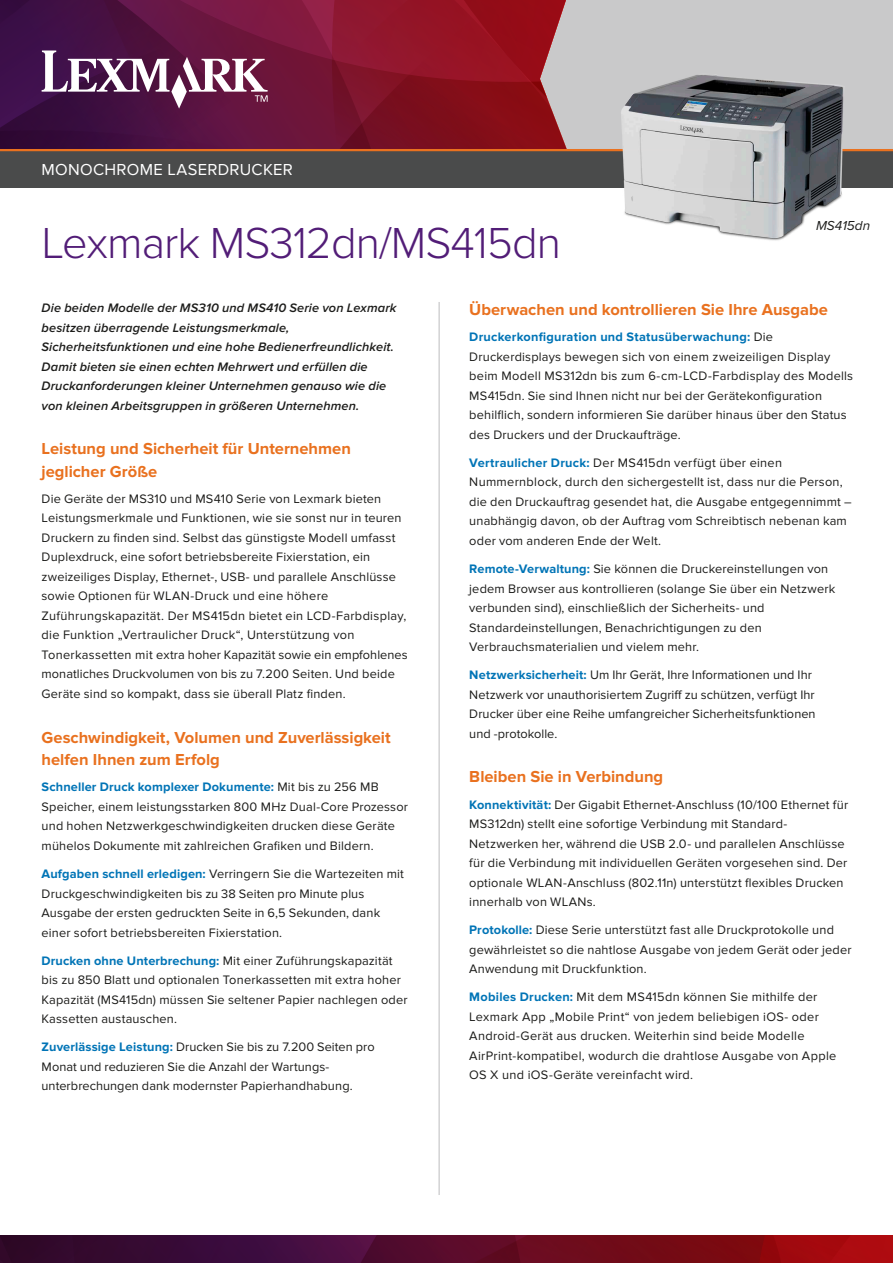
<style>
.page{position:relative;width:893px;height:1263px;background:#fff}
.page>*{position:absolute;margin:0;border:0;box-sizing:border-box;transform-origin:0 0}
.t1{font:300 45px "Proxima Nova";letter-spacing:-.02em;color:#521d77}
.t2{font:700 16.5px/22.5px "Proxima Nova";color:#e9711f}
.t3{font:16.5px "Proxima Nova";letter-spacing:.015em;color:#fff}
.t4{font:italic 13.5px "Proxima Nova";color:#1c1c1a}
.t5{font:12.75px/19.5px "Proxima Nova";letter-spacing:.015em;color:#1c1c1a}
.t6{font:italic 600 12.75px/19.5px "Proxima Nova";letter-spacing:.01em;color:#1c1c1a}
.s1{font-weight:700;color:#0074b6}
</style>
<div class="page">
<div style="left:573px;top:0;width:320px;height:149px;background:#c9c9ca"></div>
<div style="left:0;top:151px;width:893px;height:36px;background:#4a4b4b"></div>
<hr style="left:0;top:149px;width:893px;height:2px;background:#e9711f">
<svg style="left:0;top:0;width:573px;height:152px;background:#762340"></svg>
<svg style="left:0;top:1236px;width:893px;height:27px;background:#5e0a26"></svg>
<img style="left:611px;top:63px;width:246px;height:178px">
<hr style="left:439px;top:302px;width:1px;height:893px;background:#bdbdbe">
<p class="t3" style="left:42px;top:160px;width:253px">MONOCHROME LASERDRUCKER</p>
<h1 class="t1" style="left:42px;top:217px;width:521px">Lexmark MS312dn/MS415dn</h1>
<p class="t4" style="left:816px;top:218px;width:56px">MS415dn</p>
<p class="t6" style="left:42px;top:298px;width:356px">Die beiden Modelle der MS310 und MS410 Serie von Lexmark besitzen überragende Leistungsmerkmale, Sicherheitsfunktionen und eine hohe Bedienerfreundlichkeit.<br>Damit bieten sie einen echten Mehrwert und erfüllen die Druckanforderungen kleiner Unternehmen genauso wie die von kleinen Arbeitsgruppen in größeren Unternehmen.</p>
<p class="t2" style="left:42px;top:438px;width:311px">Leistung und Sicherheit für Unternehmen jeglicher Größe</p>
<p class="t5" style="left:42px;top:489px;width:368px">Die Geräte der MS310 und MS410 Serie von Lexmark bieten Leistungsmerkmale und Funktionen, wie sie sonst nur in teuren Druckern zu finden sind. Selbst das günstigste Modell umfasst Duplexdruck, eine sofort betriebsbereite Fixierstation, ein zweizeiliges Display, Ethernet-, USB- und parallele Anschlüsse sowie Optionen für WLAN-Druck und eine höhere Zuführungskapazität. Der MS415dn bietet ein LCD-Farbdisplay, die Funktion „Vertraulicher Druck“, Unterstützung von Tonerkassetten mit extra hoher Kapazität sowie ein empfohlenes monatliches Druckvolumen von bis zu 7.200 Seiten. Und beide Geräte sind so kompakt, dass sie überall Platz finden.</p>
<p class="t2" style="left:42px;top:726px;width:351px">Geschwindigkeit, Volumen und Zuverlässigkeit helfen Ihnen zum Erfolg</p>
<p class="t5" style="left:42px;top:778px;width:368px"><span class="s1">Schneller Druck komplexer Dokumente:</span> Mit bis zu 256 MB Speicher, einem leistungsstarken 800 MHz Dual-Core Prozessor und hohen Netzwerkgeschwindigkeiten drucken diese Geräte mühelos Dokumente mit zahlreichen Grafiken und Bildern.</p>
<p class="t5" style="left:42px;top:864px;width:364px"><span class="s1">Aufgaben schnell erledigen:</span> Verringern Sie die Wartezeiten mit Druckgeschwindigkeiten bis zu 38 Seiten pro Minute plus Ausgabe der ersten gedruckten Seite in 6,5 Sekunden, dank einer sofort betriebsbereiten Fixierstation.</p>
<p class="t5" style="left:42px;top:951px;width:368px"><span class="s1">Drucken ohne Unterbrechung:</span> Mit einer Zuführungskapazität bis zu 850 Blatt und optionalen Tonerkassetten mit extra hoher Kapazität (MS415dn) müssen Sie seltener Papier nachlegen oder Kassetten austauschen.</p>
<p class="t5" style="left:42px;top:1037px;width:335px"><span class="s1">Zuverlässige Leistung:</span> Drucken Sie bis zu 7.200 Seiten pro<br>Monat und reduzieren Sie die Anzahl der Wartungs&shy;unterbrechungen dank modernster Papierhandhabung.</p>
<p class="t2" style="left:469px;top:299px;width:360px">Überwachen und kontrollieren Sie Ihre Ausgabe</p>
<p class="t5" style="left:469px;top:327px;width:385px"><span class="s1">Druckerkonfiguration und Statusüberwachung:</span> Die Druckerdisplays bewegen sich von einem zweizeiligen Display beim Modell MS312dn bis zum 6-cm-LCD-Farbdisplay des Modells MS415dn. Sie sind Ihnen nicht nur bei der Gerätekonfiguration behilflich, sondern informieren Sie darüber hinaus über den Status des Druckers und der Druckaufträge.</p>
<p class="t5" style="left:469px;top:453px;width:384px"><span class="s1">Vertraulicher Druck:</span> Der MS415dn verfügt über einen Nummernblock, durch den sichergestellt ist, dass nur die Person, die den Druckauftrag gesendet hat, die Ausgabe entgegennimmt – unabhängig davon, ob der Auftrag vom Schreibtisch nebenan kam oder vom anderen Ende der Welt.</p>
<p class="t5" style="left:469px;top:559px;width:368px"><span class="s1">Remote-Verwaltung:</span> Sie können die Druckereinstellungen von jedem Browser aus kontrollieren (solange Sie über ein Netzwerk verbunden sind), einschließlich der Sicherheits- und Standardeinstellungen, Benachrichtigungen zu den Verbrauchsmaterialien und vielem mehr.</p>
<p class="t5" style="left:469px;top:665px;width:348px"><span class="s1">Netzwerksicherheit:</span> Um Ihr Gerät, Ihre Informationen und Ihr Netzwerk vor unauthorisiertem Zugriff zu schützen, verfügt Ihr Drucker über eine Reihe umfangreicher Sicherheitsfunktionen und -protokolle.</p>
<p class="t2" style="left:469px;top:766px;width:195px">Bleiben Sie in Verbindung</p>
<p class="t5" style="left:469px;top:795px;width:380px"><span class="s1">Konnektivität:</span> Der Gigabit Ethernet-Anschluss (10/100 Ethernet für MS312dn) stellt eine sofortige Verbindung mit Standard-Netzwerken her, während die USB 2.0- und parallelen Anschlüsse für die Verbindung mit individuellen Geräten vorgesehen sind. Der optionale WLAN-Anschluss (802.11n) unterstützt flexibles Drucken innerhalb von WLANs.</p>
<p class="t5" style="left:469px;top:920px;width:384px"><span class="s1">Protokolle:</span> Diese Serie unterstützt fast alle Druckprotokolle und gewährleistet so die nahtlose Ausgabe von jedem Gerät oder jeder<br>Anwendung mit Druckfunktion.</p>
<p class="t5" style="left:469px;top:987px;width:369px"><span class="s1">Mobiles Drucken:</span> Mit dem MS415dn können Sie mithilfe der Lexmark App „Mobile Print“ von jedem beliebigen iOS- oder Android-Gerät aus drucken. Weiterhin sind beide Modelle AirPrint-kompatibel, wodurch die drahtlose Ausgabe von Apple OS X und iOS-Geräte vereinfacht wird.</p>
</div>
